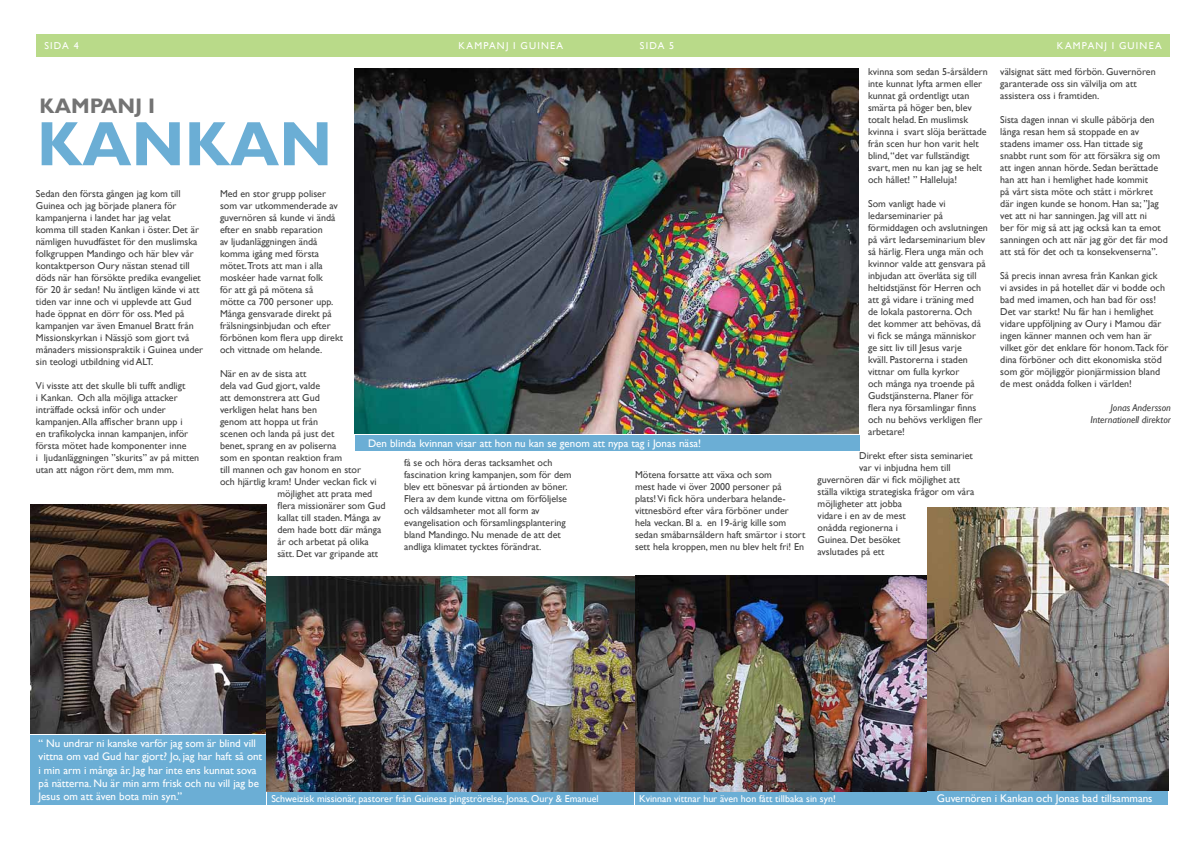
<style>
.page{position:relative;width:1191px;height:842px;background:#fff}
.page>*{position:absolute;margin:0;border:0;box-sizing:border-box;transform-origin:0 0}
.t1{font:700 63px "Gill Sans";color:#6baed5}
.t2{font:700 21px "Gill Sans";color:#737373}
.t3{font:11.1px "Gill Sans";color:#fff}
.t4{font:11px/13.2px "Gill Sans";color:#fff}
.t5{font:10px/12px "Gill Sans";color:#404040}
.t6{font:10px "Gill Sans";color:#fff}
.t7{font:italic 10px/12px "Gill Sans";color:#404040;text-align:right}
.t8{font:9.9px "Gill Sans";color:#fff}
</style>
<div class="page">
<div style="left:36px;top:34px;width:539px;height:22px;background:#b9da89"></div>
<div style="left:631px;top:34px;width:539px;height:22px;background:#b9da89"></div>
<div style="left:267px;top:792px;width:367px;height:13px;background:#6baed5"></div>
<img style="left:927px;top:507px;width:241px;height:284px">
<div style="left:927px;top:792px;width:241px;height:13px;background:#6baed5"></div>
<div style="left:30px;top:735px;width:236px;height:70px;background:#6baed5"></div>
<img style="left:31px;top:504px;width:235px;height:230px">
<img style="left:267px;top:576px;width:659px;height:216px">
<div style="left:635px;top:792px;width:291px;height:13px;background:#6baed5"></div>
<div style="left:355px;top:435px;width:504px;height:16px;background:#6baed5"></div>
<img style="left:355px;top:68px;width:503px;height:366px">
<div style="left:570px;top:34px;width:66px;height:23px;background:#b9da89"></div>
<p class="t6" style="left:44px;top:39px;width:36px">SIDA 4</p>
<p class="t6" style="left:458px;top:39px;width:16px">Kampanj</p>
<p class="t6" style="left:513px;top:39px;width:24px">i guinea</p>
<p class="t6" style="left:640px;top:39px;width:36px">SIDa 5</p>
<p class="t6" style="left:1057px;top:39px;width:16px">Kampanj</p>
<p class="t6" style="left:1111px;top:39px;width:24px">i guinea</p>
<h2 class="t2" style="left:40px;top:93px;width:117px">KAMPANJ I</h2>
<h1 class="t1" style="left:37px;top:106px;width:297px">KANKAN</h1>
<p class="t5" style="left:36px;top:187px;width:169px">Sedan den första gången jag kom till Guinea och jag började planera för kampanjerna i landet har jag velat<br>komma till staden Kankan i öster. Det är nämligen huvudfästet för den muslimska folkgruppen Mandingo och här blev vår kontaktperson Oury nästan stenad till döds när han försökte predika evangeliet för 20 år sedan! Nu äntligen kände vi att tiden var inne och vi upplevde att Gud hade öppnat en dörr för oss. Med på kampanjen var även Emanuel Bratt från Missionskyrkan i Nässjö som gjort två månaders missionspraktik i Guinea under sin teologi utbildning vid ALT.</p>
<p class="t5" style="left:36px;top:379px;width:165px">Vi visste att det skulle bli tufft andligt<br>i Kankan. Och alla möjliga attacker inträffade också inför och under kampanjen. Alla affischer brann upp i<br>en trafikolycka innan kampanjen, inför första mötet hade komponenter inne<br>i ljudanläggningen ”skurits” av på mitten utan att någon rört dem, mm mm.</p>
<p class="t5" style="left:220px;top:187px;width:125px">Med en stor grupp poliser som var utkommenderade av guvernören så kunde vi ändå efter en snabb reparation<br>av ljudanläggningen ändå komma igång med första mötet.Trots att man i alla moskéer hade varnat folk<br>för att gå på mötena så<br>mötte ca 700 personer upp.<br>Många gensvarade direkt på frälsningsinbjudan och efter förbönen kom flera upp direkt och vittnade om helande.</p>
<p class="t5" style="left:220px;top:367px;width:88px">När en av de sista att</p>
<p class="t5" style="left:220px;top:379px;width:102px">dela vad Gud gjort, valde</p>
<p class="t5" style="left:220px;top:391px;width:101px">att demonstrera att Gud</p>
<p class="t5" style="left:220px;top:403px;width:98px">verkligen helat hans ben</p>
<p class="t5" style="left:220px;top:415px;width:100px">genom att hoppa ut från</p>
<p class="t5" style="left:220px;top:427px;width:116px">scenen och landa på just det</p>
<p class="t5" style="left:220px;top:439px;width:118px">benet, sprang en av poliserna</p>
<p class="t5" style="left:220px;top:451px;width:124px">som en spontan reaktion fram</p>
<p class="t5" style="left:220px;top:463px;width:143px">till mannen och gav honom en stor</p>
<p class="t5" style="left:220px;top:475px;width:158px">och hjärtlig kram! Under veckan fick vi</p>
<p class="t5" style="left:277px;top:487px;width:96px">möjlighet att prata med</p>
<p class="t5" style="left:277px;top:499px;width:110px">flera missionärer som Gud</p>
<p class="t5" style="left:277px;top:511px;width:105px">kallat till staden. Många av</p>
<p class="t5" style="left:277px;top:523px;width:105px">dem hade bott där många</p>
<p class="t5" style="left:277px;top:535px;width:93px">år och arbetat på olika</p>
<p class="t5" style="left:277px;top:547px;width:102px">sätt. Det var gripande att</p>
<p class="t4" style="left:368px;top:436px;width:335px">Den blinda kvinnan visar att hon nu kan se genom att nypa tag i Jonas näsa!</p>
<p class="t5" style="left:404px;top:457px;width:169px">få se och höra deras tacksamhet och fascination kring kampanjen, som för dem blev ett bönesvar på årtionden av böner.<br>Flera av dem kunde vittna om förföljelse och våldsamheter mot all form av evangelisation och församlingsplantering bland Mandingo. Nu menade de att det andliga klimatet tycktes förändrat.</p>
<p class="t5" style="left:635px;top:469px;width:172px">Mötena forsatte att växa och som<br>mest hade vi över 2000 personer på plats! Vi fick höra underbara helande&shy;vittnesbörd efter våra förböner under hela veckan. Bl a. en 19-årig kille som sedan småbarnsåldern haft smärtor i stort sett hela kroppen, men nu blev helt fri! En</p>
<p class="t5" style="left:868px;top:66px;width:121px">kvinna som sedan 5-årsåldern inte kunnat lyfta armen eller kunnat gå ordentligt utan smärta på höger ben, blev totalt helad. En muslimsk kvinna i svart slöja berättade från scen hur hon varit helt blind, “det var fullständigt svart, men nu kan jag se helt och hållet! ” Halleluja!</p>
<p class="t5" style="left:868px;top:198px;width:121px">Som vanligt hade vi ledarseminarier på förmiddagen och avslutningen på vårt ledarseminarium blev så härlig. Flera unga män och kvinnor valde att gensvara på inbjudan att överlåta sig till heltidstjänst för Herren och att gå vidare i träning med<br>de lokala pastorerna. Och det kommer att behövas, då vi fick se många människor<br>ge sitt liv till Jesus varje<br>kväll. Pastorerna i staden vittnar om fulla kyrkor<br>och många nya troende på<br>Gudstjänsterna. Planer för flera nya församlingar finns och nu behövs verkligen fler arbetare!</p>
<p class="t5" style="left:859px;top:450px;width:115px">Direkt efter sista seminariet</p>
<p class="t5" style="left:859px;top:462px;width:93px">var vi inbjudna hem till</p>
<p class="t5" style="left:817px;top:474px;width:144px">guvernören där vi fick möjlighet att</p>
<p class="t5" style="left:817px;top:486px;width:158px">ställa viktiga strategiska frågor om våra</p>
<p class="t5" style="left:817px;top:498px;width:86px">möjligheter att jobba</p>
<p class="t5" style="left:817px;top:510px;width:90px">vidare i en av de mest</p>
<p class="t5" style="left:817px;top:522px;width:82px">onådda regionerna i</p>
<p class="t5" style="left:817px;top:534px;width:84px">Guinea. Det besöket</p>
<p class="t5" style="left:817px;top:546px;width:68px">avslutades på ett</p>
<p class="t5" style="left:1000px;top:66px;width:157px">välsignat sätt med förbön. Guvernören garanterade oss sin välvilja om att assistera oss i framtiden.</p>
<p class="t5" style="left:1000px;top:114px;width:169px">Sista dagen innan vi skulle påbörja den långa resan hem så stoppade en av stadens imamer oss. Han tittade sig snabbt runt som för att försäkra sig om att ingen annan hörde. Sedan berättade han att han i hemlighet hade kommit<br>på vårt sista möte och stått i mörkret där ingen kunde se honom. Han sa; ”Jag vet att ni har sanningen. Jag vill att ni<br>ber för mig så att jag också kan ta emot sanningen och att när jag gör det får mod att stå för det och ta konsekvenserna”.</p>
<p class="t5" style="left:1000px;top:270px;width:170px">Så precis innan avresa från Kankan gick<br>vi avsides in på hotellet där vi bodde och bad med imamen, och han bad för oss!<br>Det var starkt! Nu får han i hemlighet vidare uppföljning av Oury i Mamou där ingen känner mannen och vem han är vilket gör det enklare för honom.Tack för dina förböner och ditt ekonomiska stöd som gör möjliggör pionjärmission bland de mest onådda folken i världen!</p>
<p class="t7" style="left:1090px;top:402px;width:82px">Jonas Andersson<br>Internationell direktor</p>
<p class="t4" style="left:39px;top:737px;width:225px">“ Nu undrar ni kanske varför jag som är blind vill vittna om vad Gud har gjort? Jo, jag har haft så ont i min arm i många år. Jag har inte ens kunnat sova på nätterna. Nu är min arm frisk och nu vill jag be Jesus om att även bota min syn.”</p>
<p class="t6" style="left:271px;top:793px;width:329px">Schweizisk missionär, pastorer från Guineas pingströrelse, Jonas, Oury &amp; Emanuel</p>
<p class="t3" style="left:937px;top:792px;width:217px">Guvernören i Kankan och Jonas bad tillsammans</p>
<p class="t8" style="left:639px;top:793px;width:198px">Kvinnan vittnar hur även hon fått tillbaka sin syn!</p>
</div>
